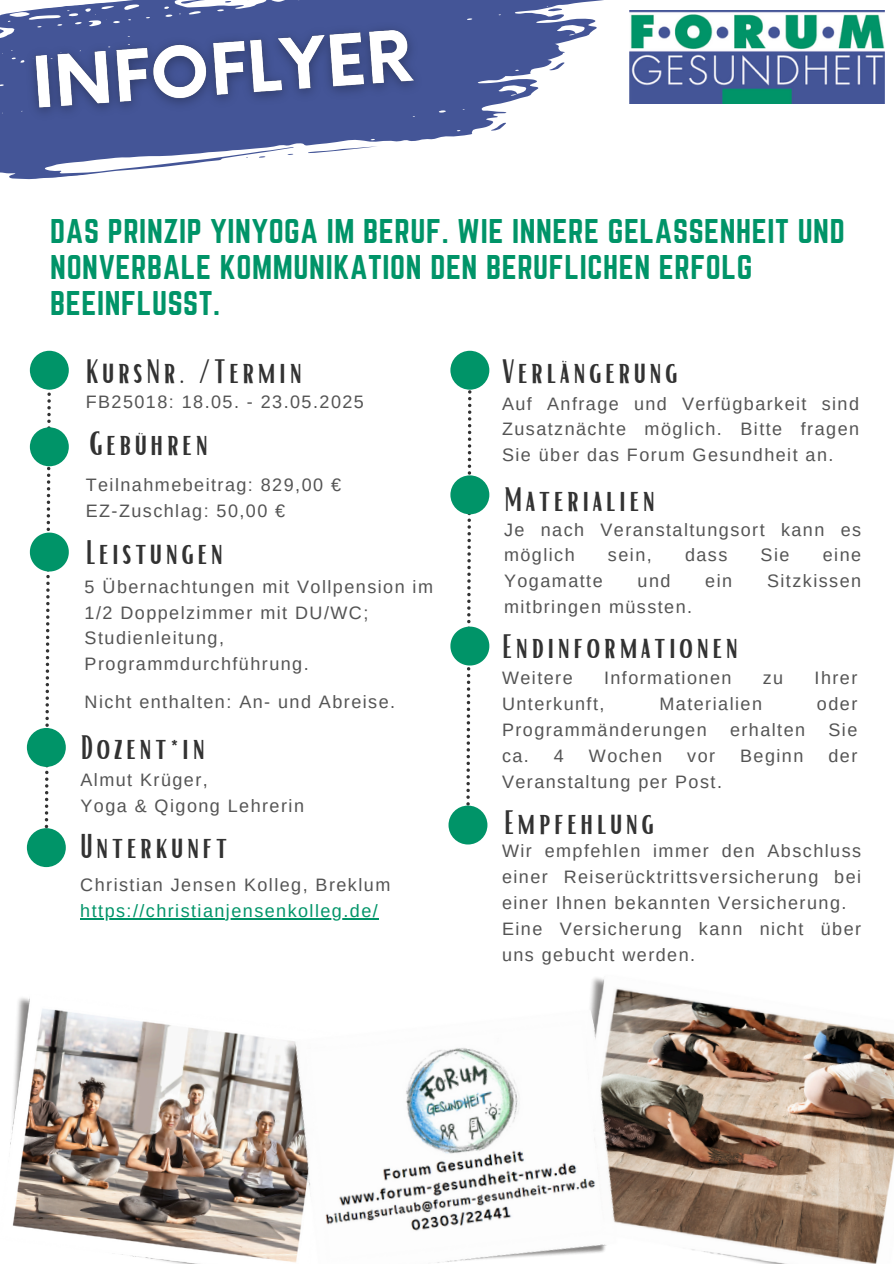
<style>
.page{position:relative;width:894px;height:1264px;background:#fff}
.page>*{position:absolute;margin:0;border:0;box-sizing:border-box;transform-origin:0 0}
.t1{font:33px "Bright";letter-spacing:.1em;color:#323232}
.t2{font:30px/36px "Norwester";letter-spacing:.02em;color:#009468}
.t3{font:18px/25.8px "Arimo";letter-spacing:.08em;color:#545454}
.t4{font:18px "Arimo";letter-spacing:.08em;color:#009468}
</style>
<div class="page">
<svg style="left:5px;top:0;width:599px;height:41px;fill:#445597"></svg>
<svg style="left:547px;top:7px;width:15px;height:5px"></svg>
<svg style="left:180px;top:0;width:31px;height:4px"></svg>
<svg style="left:224px;top:1px;width:7px;height:2px"></svg>
<svg style="left:0;top:14px;width:570px;height:166px;fill:#445597"></svg>
<svg style="left:308px;top:146px;width:70px;height:8px"></svg>
<svg style="left:490px;top:123px;width:16px;height:8px"></svg>
<svg style="left:489px;top:68px;width:15px;height:4px"></svg>
<svg style="left:259px;top:156px;width:6px;height:2px"></svg>
<svg style="left:433px;top:33px;width:7px;height:4px"></svg>
<svg style="left:451px;top:31px;width:6px;height:2px"></svg>
<div style="left:450px;top:351px;width:39px;height:38px;background:#009468;border-radius:50%"></div>
<div style="left:27px;top:828px;width:39px;height:39px;background:#009468;border-radius:50%"></div>
<div style="left:448px;top:805px;width:39px;height:39px;background:#009468;border-radius:50%"></div>
<div style="left:30px;top:351px;width:39px;height:38px;background:#009468;border-radius:50%"></div>
<div style="left:27px;top:728px;width:39px;height:39px;background:#009468;border-radius:50%"></div>
<svg style="left:30px;top:356px;width:39px;height:503px"></svg>
<img style="left:629px;top:10px;width:255px;height:94px">
<svg style="left:450px;top:355px;width:39px;height:481px"></svg>
<img style="left:645px;top:993px;width:248px;height:270px">
<img style="left:10px;top:998px;width:255px;height:265px">
<img style="left:265px;top:977px;width:380px;height:286px">
<img style="left:17px;top:11px;width:416px;height:119px">
<hr style="left:80px;top:918px;width:299px;height:1px;background:#009468">
<p class="t2" style="left:50px;top:213px;width:795px">DAS PRINZIP YINYOGA IM BERUF. WIE INNERE GELASSENHEIT UND<br>NONVERBALE KOMMUNIKATION DEN BERUFLICHEN ERFOLG<br>BEEINFLUSST.</p>
<p class="t1" style="left:86px;top:349px;width:218px">KursNr. /Termin</p>
<h3 class="t3" style="left:86px;top:389px;width:280px">FB25018: 18.05. - 23.05.2025</h3>
<p class="t1" style="left:89px;top:422px;width:120px">Gebühren</p>
<h3 class="t3" style="left:86px;top:472px;width:257px">Teilnahmebeitrag: 829,00 €</h3>
<p class="t3" style="left:86px;top:498px;width:201px">EZ-Zuschlag: 50,00 €</p>
<p class="t1" style="left:86px;top:531px;width:139px">Leistungen</p>
<h3 class="t3" style="left:85px;top:574px;width:350px">5 Übernachtungen mit Vollpension im<br>1/2 Doppelzimmer mit DU/WC;<br>Studienleitung,<br>Programmdurchführung.</h3>
<p class="t3" style="left:85px;top:688px;width:312px">Nicht enthalten: An- und Abreise.</p>
<p class="t1" style="left:80px;top:726px;width:126px">Dozent*in</p>
<p class="t3" style="left:80px;top:766px;width:129px">Almut Krüger,</p>
<p class="t3" style="left:80px;top:792px;width:225px">Yoga &amp; Qigong Lehrerin</p>
<h4 class="t1" style="left:80px;top:825px;width:148px">Unterkunft</h4>
<p class="t3" style="left:80px;top:872px;width:311px">Christian Jensen Kolleg, Breklum</p>
<h3 class="t4" style="left:80px;top:900px;width:299px">https://christianjensenkolleg.de/</h3>
<p class="t1" style="left:502px;top:349px;width:177px">Verlängerung</p>
<p class="t3" style="left:502px;top:390px;width:358px;text-align:justify">Auf Anfrage und Verfügbarkeit sind Zusatznächte möglich. Bitte fragen Sie über das Forum Gesundheit an.</p>
<h3 class="t1" style="left:504px;top:478px;width:153px">Materialien</h3>
<p class="t3" style="left:504px;top:516px;width:358px">Je nach Veranstaltungsort kann es möglich</p>
<p class="t3" style="left:607px;top:542px;width:45px">sein,</p>
<p class="t3" style="left:684px;top:542px;width:44px">dass</p>
<p class="t3" style="left:760px;top:542px;width:30px">Sie</p>
<p class="t3" style="left:822px;top:542px;width:40px">eine</p>
<p class="t3" style="left:504px;top:568px;width:100px">Yogamatte</p>
<p class="t3" style="left:637px;top:568px;width:34px">und</p>
<p class="t3" style="left:705px;top:568px;width:28px">ein</p>
<p class="t3" style="left:766px;top:568px;width:95px">Sitzkissen</p>
<p class="t3" style="left:504px;top:594px;width:189px">mitbringen müssten.</p>
<p class="t1" style="left:502px;top:625px;width:237px">Endinformationen</p>
<p class="t3" style="left:502px;top:665px;width:72px">Weitere</p>
<p class="t3" style="left:604px;top:665px;width:129px">Informationen</p>
<p class="t3" style="left:762px;top:665px;width:22px">zu</p>
<p class="t3" style="left:814px;top:665px;width:44px">Ihrer</p>
<p class="t3" style="left:502px;top:691px;width:104px">Unterkunft,</p>
<p class="t3" style="left:659px;top:691px;width:104px">Materialien</p>
<p class="t3" style="left:816px;top:691px;width:42px">oder</p>
<p class="t3" style="left:502px;top:717px;width:206px">Programmänderungen</p>
<p class="t3" style="left:729px;top:717px;width:77px">erhalten</p>
<p class="t3" style="left:828px;top:717px;width:30px">Sie</p>
<p class="t3" style="left:502px;top:743px;width:63px">ca. 4</p>
<p class="t3" style="left:588px;top:743px;width:75px">Wochen</p>
<p class="t3" style="left:687px;top:743px;width:29px">vor</p>
<p class="t3" style="left:740px;top:743px;width:65px">Beginn</p>
<p class="t3" style="left:828px;top:743px;width:30px">der</p>
<p class="t3" style="left:502px;top:768px;width:221px">Veranstaltung per Post.</p>
<h3 class="t1" style="left:504px;top:801px;width:152px">Empfehlung</h3>
<p class="t3" style="left:502px;top:838px;width:360px;text-align:justify">Wir empfehlen immer den Abschluss einer Reiserücktrittsversicherung bei einer Ihnen bekannten Versicherung.</p>
<p class="t3" style="left:502px;top:915px;width:360px">Eine Versicherung kann nicht über uns gebucht werden.</p>
</div>
